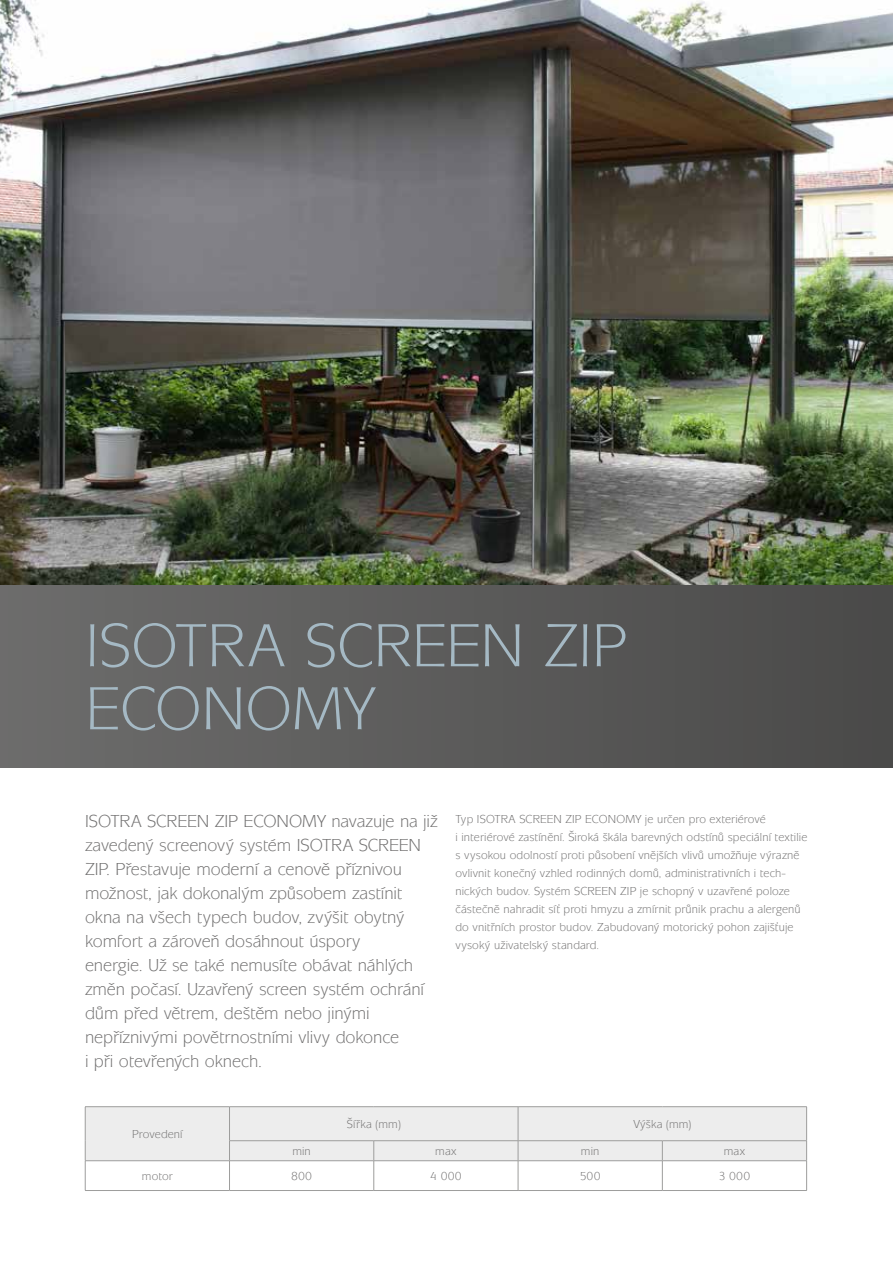
<style>
.page{position:relative;width:893px;height:1263px;background:#fff}
.page>*{position:absolute;margin:0;border:0;box-sizing:border-box;transform-origin:0 0}
.t1{font:63px/63px "Mixage Itc TOT";letter-spacing:-.005em;color:#a5b9c4}
.t2{font:18px/24px "Mixage Itc TOT";letter-spacing:-.005em;color:#706f6f}
.t3{font:12px/18px "Mixage Itc TOT";letter-spacing:.01em;color:#706f6f}
</style>
<div class="page">
<img style="left:0;top:0;width:893px;height:586px">
<div style="left:0;top:586px;width:893px;height:181px;background:linear-gradient(to right,#6d6d6c,#4a4a49)"></div>
<hr style="left:85px;top:1106px;width:144px;height:1px;background:#9d9d9c">
<hr style="left:229px;top:1106px;width:145px;height:1px;background:#9d9d9c">
<hr style="left:374px;top:1106px;width:144px;height:1px;background:#9d9d9c">
<hr style="left:518px;top:1106px;width:144px;height:1px;background:#9d9d9c">
<hr style="left:662px;top:1106px;width:145px;height:1px;background:#9d9d9c">
<hr style="left:85px;top:1190px;width:144px;height:1px;background:#9d9d9c">
<hr style="left:229px;top:1190px;width:145px;height:1px;background:#9d9d9c">
<hr style="left:374px;top:1190px;width:144px;height:1px;background:#9d9d9c">
<hr style="left:518px;top:1190px;width:144px;height:1px;background:#9d9d9c">
<hr style="left:662px;top:1190px;width:145px;height:1px;background:#9d9d9c">
<svg style="left:85px;top:1107px;width:722px;height:83px"></svg>
<hr style="left:662px;top:1140px;width:145px;height:1px;background:#9d9d9c">
<hr style="left:85px;top:1160px;width:144px;height:1px;background:#9d9d9c">
<hr style="left:229px;top:1160px;width:145px;height:1px;background:#9d9d9c">
<hr style="left:374px;top:1160px;width:144px;height:1px;background:#9d9d9c">
<hr style="left:518px;top:1160px;width:144px;height:1px;background:#9d9d9c">
<hr style="left:662px;top:1160px;width:145px;height:1px;background:#9d9d9c">
<h1 class="t1" style="left:85px;top:615px;width:543px">ISOTRA SCREEN ZIP<br>ECONOMY</h1>
<p class="t2" style="left:85px;top:810px;width:354px">ISOTRA SCREEN ZIP ECONOMY navazuje na již zavedený screenový systém ISOTRA SCREEN ZIP. Přestavuje moderní a cenově příznivou možnost, jak dokonalým způsobem zastínit okna na všech typech budov, zvýšit obytný komfort a zároveň dosáhnout úspory<br>energie. Už se také nemusíte obávat náhlých změn počasí. Uzavřený screen systém ochrání dům před větrem, deštěm nebo jinými nepříznivými povětrnostními vlivy dokonce<br>i při otevřených oknech.</p>
<p class="t3" style="left:455px;top:811px;width:353px">Typ ISOTRA SCREEN ZIP ECONOMY je určen pro exteriérové<br>i interiérové zastínění. Široká škála barevných odstínů speciální textilie s vysokou odolností proti působení vnějších vlivů umožňuje výrazně ovlivnit konečný vzhled rodinných domů, administrativních i tech&shy;nických budov. Systém SCREEN ZIP je schopný v uzavřené poloze částečně nahradit síť proti hmyzu a zmírnit průnik prachu a alergenů do vnitřních prostor budov. Zabudovaný motorický pohon zajišťuje vysoký uživatelský standard.</p>
<p class="t3" style="left:132px;top:1125px;width:52px">Provedení</p>
<p class="t3" style="left:347px;top:1115px;width:56px">Šířka (mm)</p>
<p class="t3" style="left:633px;top:1115px;width:60px">Výška (mm)</p>
<p class="t3" style="left:292px;top:1142px;width:20px">min</p>
<p class="t3" style="left:435px;top:1142px;width:23px">max</p>
<p class="t3" style="left:581px;top:1142px;width:20px">min</p>
<p class="t3" style="left:724px;top:1142px;width:23px">max</p>
<p class="t3" style="left:142px;top:1167px;width:32px">motor</p>
<p class="t3" style="left:291px;top:1167px;width:22px">800</p>
<p class="t3" style="left:430px;top:1167px;width:33px">4 000</p>
<p class="t3" style="left:580px;top:1167px;width:22px">500</p>
<p class="t3" style="left:719px;top:1167px;width:33px">3 000</p>
</div>
